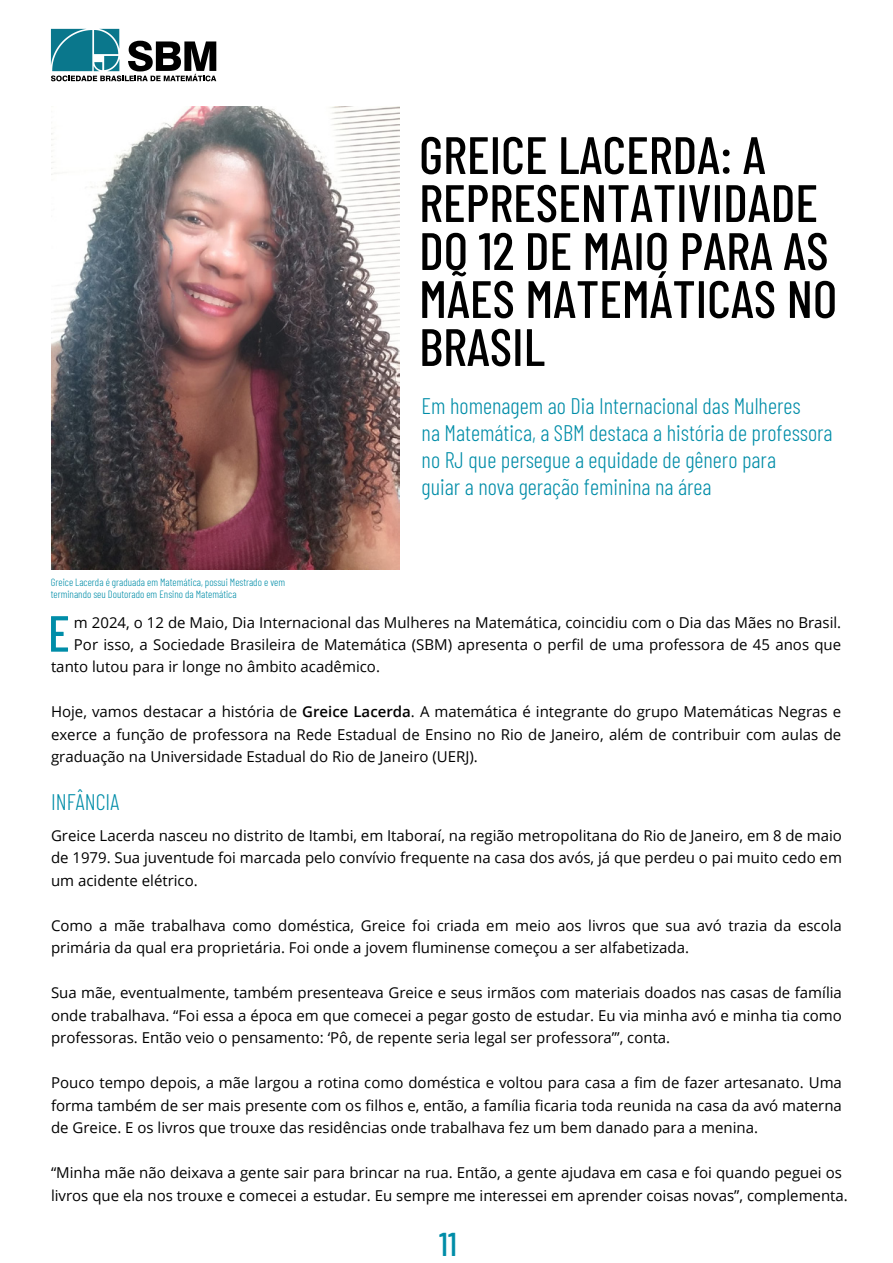
<style>
.page{position:relative;width:893px;height:1263px;background:#fff}
.page>*{position:absolute;margin:0;border:0;box-sizing:border-box;transform-origin:0 0}
.t1{font:500 52.5px/48px "Barlow Condensed";color:#000}
.t2{font:500 50.7px "Barlow Condensed";color:#008da8}
.t3{font:500 33px "Barlow Condensed";color:#008da8}
.t4{font:300 22.5px/27px "Barlow Condensed";color:#008da8}
.t5{font:15px/22.5px "Open Sans";color:#000;text-align:justify}
.t6{font:300 10.5px/12.6px "Barlow Condensed";color:#008da8}
.s1{font-weight:600}
</style>
<div class="page">
<svg style="left:51px;top:29px;width:165px;height:52px"></svg>
<img style="left:52px;top:106px;width:347px;height:463px">
<p class="t6" style="left:51px;top:575px;width:236px">Greice Lacerda é graduada em Matemática, possui Mestrado e vem terminando seu Doutorado em Ensino da Matemática</p>
<h1 class="t1" style="left:419px;top:127px;width:420px">GREICE LACERDA: A<br>REPRESENTATIVIDADE<br>DO 12 DE MAIO PARA AS<br>MÃES MATEMÁTICAS NO<br>BRASIL</h1>
<h3 class="t4" style="left:422px;top:391px;width:413px">Em homenagem ao Dia Internacional das Mulheres<br>na Matemática, a SBM destaca a história de professora no RJ que persegue a equidade de gênero para<br>guiar a nova geração feminina na área</h3>
<p class="t5" style="left:74px;top:610px;width:769px">m 2024, o 12 de Maio, Dia Internacional das Mulheres na Matemática, coincidiu com o Dia das Mães no Brasil.<br>Por isso, a Sociedade Brasileira de Matemática (SBM) apresenta o perfil de uma professora de 45 anos que</p>
<h2 class="t2" style="left:48px;top:597px;width:23px">E</h2>
<p class="t5" style="left:51px;top:655px;width:330px">tanto lutou para ir longe no âmbito acadêmico.</p>
<p class="t5" style="left:51px;top:700px;width:792px">Hoje, vamos destacar a história de <span class="s1">Greice Lacerda</span>. A matemática é integrante do grupo Matemáticas Negras e exerce a função de professora na Rede Estadual de Ensino no Rio de Janeiro, além de contribuir com aulas de graduação na Universidade Estadual do Rio de Janeiro (UERJ).</p>
<h3 class="t4" style="left:51px;top:786px;width:69px">INFÂNCIA</h3>
<p class="t5" style="left:51px;top:824px;width:792px">Greice Lacerda nasceu no distrito de Itambi, em Itaboraí, na região metropolitana do Rio de Janeiro, em 8 de maio de 1979. Sua juventude foi marcada pelo convívio frequente na casa dos avós, já que perdeu o pai muito cedo em um acidente elétrico.</p>
<p class="t5" style="left:51px;top:914px;width:792px">Como a mãe trabalhava como doméstica, Greice foi criada em meio aos livros que sua avó trazia da escola primária da qual era proprietária. Foi onde a jovem fluminense começou a ser alfabetizada.</p>
<p class="t5" style="left:51px;top:981px;width:792px">Sua mãe, eventualmente, também presenteava Greice e seus irmãos com materiais doados nas casas de família onde trabalhava. “Foi essa a época em que comecei a pegar gosto de estudar. Eu via minha avó e minha tia como professoras. Então veio o pensamento: ‘Pô, de repente seria legal ser professora’”, conta.</p>
<p class="t5" style="left:51px;top:1071px;width:792px">Pouco tempo depois, a mãe largou a rotina como doméstica e voltou para casa a fim de fazer artesanato. Uma forma também de ser mais presente com os filhos e, então, a família ficaria toda reunida na casa da avó materna de Greice. E os livros que trouxe das residências onde trabalhava fez um bem danado para a menina.</p>
<p class="t5" style="left:51px;top:1161px;width:798px">“Minha mãe não deixava a gente sair para brincar na rua. Então, a gente ajudava em casa e foi quando peguei os livros que ela nos trouxe e comecei a estudar. Eu sempre me interessei em aprender coisas novas”, complementa.</p>
<h3 class="t3" style="left:439px;top:1220px;width:19px">11</h3>
</div>
